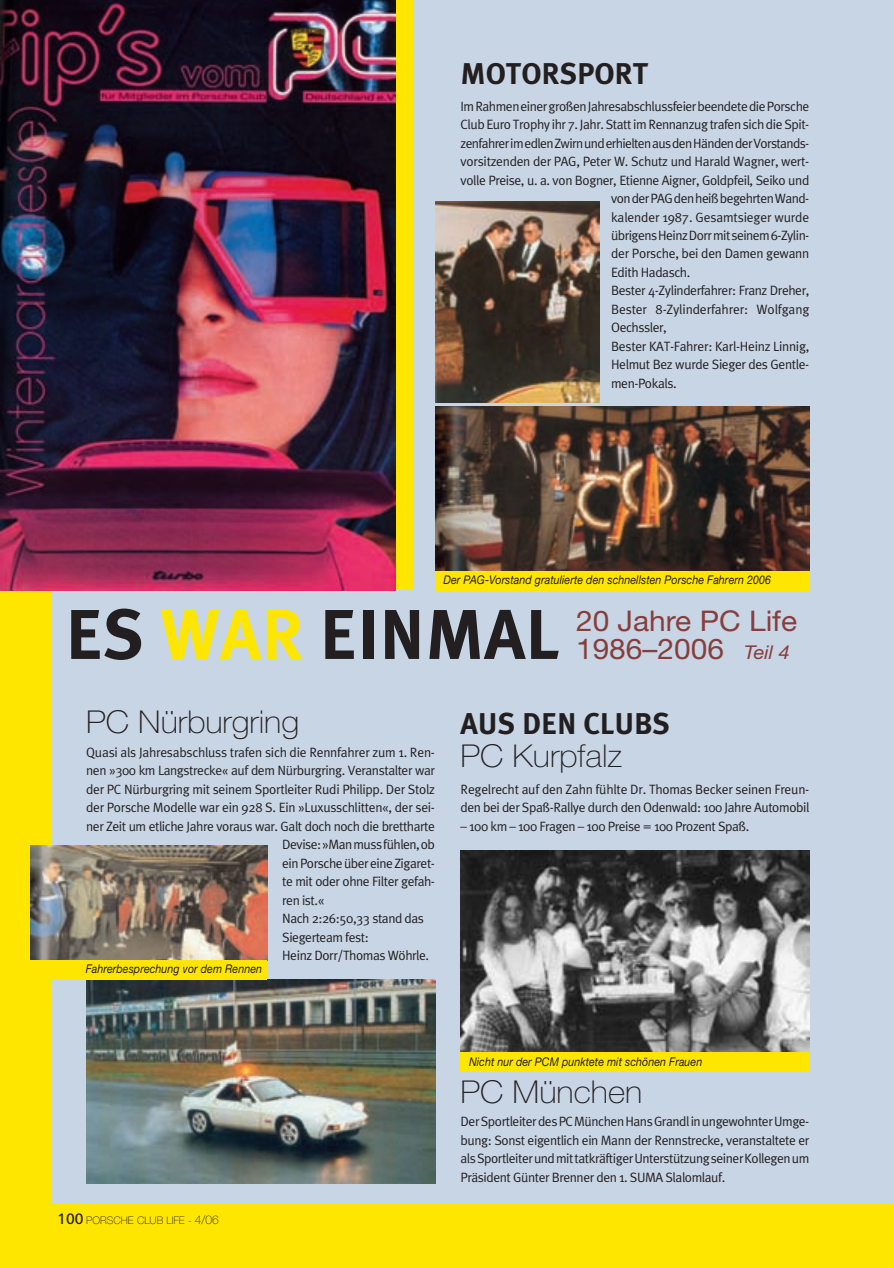
<style>
.page{position:relative;width:894px;height:1268px;background:#fff}
.page>*{position:absolute;margin:0;border:0;box-sizing:border-box;transform-origin:0 0}
.t1{font:700 70.35px "Meta Plus";color:#231f20}
.t2{font:100 31.5px "Helvetica Neue LT";color:#231f20;scale:1.05 1}
.t3{font:700 30px "Meta Plus";color:#231f20}
.t4{font:28.5px/28.2px "Helvetica Neue";color:#873e3c;scale:1.05 1}
.t5{font:13.5px/18.5px "Meta Plus Normal";letter-spacing:-.03em;color:#231f20}
.t6{font:13.5px "Meta Plus Normal";letter-spacing:-.01em;color:#231f20}
.t7{font:italic 12px "Helvetica Neue";letter-spacing:.005em;color:#231f20;scale:.89 1}
.t8{font:100 10.5px "Helvetica Neue LT";color:#231f20}
.s1{color:#ffe601}
.s2{font-style:italic;font-size:19.05px}
.s3{font-family:"Frutiger";font-weight:400;font-size:15px}
.s4{font-size:12px}
</style>
<div class="page">
<img style="left:0;top:0;width:894px;height:1267px">
<h3 class="t3" style="left:460px;top:61px;width:189px">MOTORSPORT</h3>
<p class="t5" style="left:460px;top:98px;width:350px">Im Rahmen einer großen Jahresabschlussfeier beendete die Porsche</p>
<p class="t5" style="left:460px;top:116px;width:350px">Club Euro Trophy ihr 7. Jahr. Statt im Rennanzug trafen sich die Spit-</p>
<p class="t5" style="left:460px;top:135px;width:350px">zenfahrer im edlen Zwirn und erhielten aus den Händen der Vorstands-</p>
<p class="t5" style="left:460px;top:153px;width:350px">vorsitzenden der PAG, Peter W. Schutz und Harald Wagner, wert-</p>
<p class="t5" style="left:460px;top:172px;width:350px">volle Preise, u. a. von Bogner, Etienne Aigner, Goldpfeil, Seiko und</p>
<p class="t5" style="left:611px;top:190px;width:200px">von der PAG den heiß begehrten Wand-</p>
<p class="t6" style="left:611px;top:212px;width:200px">kalender 1987. Gesamtsieger wurde</p>
<p class="t5" style="left:611px;top:227px;width:200px">übrigens Heinz Dorr mit seinem 6-Zylin-</p>
<p class="t5" style="left:611px;top:245px;width:200px">der Porsche, bei den Damen gewann</p>
<p class="t5" style="left:611px;top:264px;width:81px">Edith Hadasch.</p>
<p class="t5" style="left:611px;top:282px;width:200px">Bester 4-Zylinderfahrer: Franz Dreher,</p>
<p class="t6" style="left:611px;top:304px;width:200px">Bester 8-Zylinderfahrer: Wolfgang</p>
<p class="t5" style="left:611px;top:319px;width:57px">Oechssler,</p>
<p class="t5" style="left:611px;top:338px;width:200px">Bester KAT-Fahrer: Karl-Heinz Linnig,</p>
<p class="t5" style="left:611px;top:356px;width:200px">Helmut Bez wurde Sieger des Gentle-</p>
<p class="t5" style="left:611px;top:375px;width:67px">men-Pokals.</p>
<p class="t7" style="left:443px;top:575px;width:369px">Der PAG-Vorstand gratulierte den schnellsten Porsche Fahrern 2006</p>
<h1 class="t1" style="left:65px;top:605px;width:495px">ES <span class="s1">WAR</span> EINMAL</h1>
<h3 class="t4" style="left:576px;top:609px;width:212px">20 Jahre PC Life<br>1986–2006 <span class="s2">Teil 4</span></h3>
<h2 class="t2" style="left:86px;top:710px;width:204px">PC Nürburgring</h2>
<p class="t5" style="left:86px;top:744px;width:350px">Quasi als Jahresabschluss trafen sich die Rennfahrer zum 1. Ren-</p>
<p class="t5" style="left:86px;top:762px;width:350px">nen »300 km Langstrecke« auf dem Nürburgring. Veranstalter war</p>
<p class="t5" style="left:86px;top:780px;width:350px">der PC Nürburgring mit seinem Sportleiter Rudi Philipp. Der Stolz</p>
<p class="t5" style="left:86px;top:799px;width:350px">der Porsche Modelle war ein 928 S. Ein »Luxusschlitten«, der sei-</p>
<p class="t5" style="left:86px;top:817px;width:350px">ner Zeit um etliche Jahre voraus war. Galt doch noch die brettharte</p>
<p class="t5" style="left:282px;top:836px;width:154px">Devise: »Man muss fühlen, ob</p>
<p class="t5" style="left:282px;top:854px;width:154px">ein Porsche über eine Zigaret-</p>
<p class="t5" style="left:282px;top:873px;width:154px">te mit oder ohne Filter gefah-</p>
<p class="t5" style="left:282px;top:891px;width:44px">ren ist.«</p>
<p class="t5" style="left:282px;top:910px;width:143px">Nach 2:26:50,33 stand das</p>
<p class="t5" style="left:282px;top:928px;width:88px">Siegerteam fest:</p>
<p class="t5" style="left:282px;top:947px;width:148px">Heinz Dorr/Thomas Wöhrle.</p>
<p class="t7" style="left:86px;top:964px;width:200px">Fahrerbesprechung vor dem Rennen</p>
<h3 class="t3" style="left:460px;top:711px;width:211px">AUS DEN CLUBS</h3>
<h2 class="t2" style="left:460px;top:744px;width:155px">PC Kurpfalz</h2>
<p class="t5" style="left:460px;top:780px;width:350px">Regelrecht auf den Zahn fühlte Dr. Thomas Becker seinen Freun&shy;den bei der Spaß-Rallye durch den Odenwald: 100 Jahre Automobil</p>
<p class="t5" style="left:460px;top:817px;width:290px">– 100 km – 100 Fragen – 100 Preise = 100 Prozent Spaß.</p>
<p class="t8" style="left:57px;top:1216px;width:163px"><span class="s3">100</span> PORSCHE CLUB LIFE - <span class="s4">4/06</span></p>
<p class="t7" style="left:469px;top:1056px;width:264px">Nicht nur der PCM punktete mit schönen Frauen</p>
<h2 class="t2" style="left:460px;top:1080px;width:175px">PC München</h2>
<p class="t5" style="left:460px;top:1113px;width:350px;text-align:justify">Der Sportleiter des PC München Hans Grandl in ungewohnter Umge&shy;bung: Sonst eigentlich ein Mann der Rennstrecke, veranstaltete er als Sportleiter und mit tatkräftiger Unterstützung seiner Kollegen um Präsident Günter Brenner den 1. SUMA Slalomlauf.</p>
</div>
